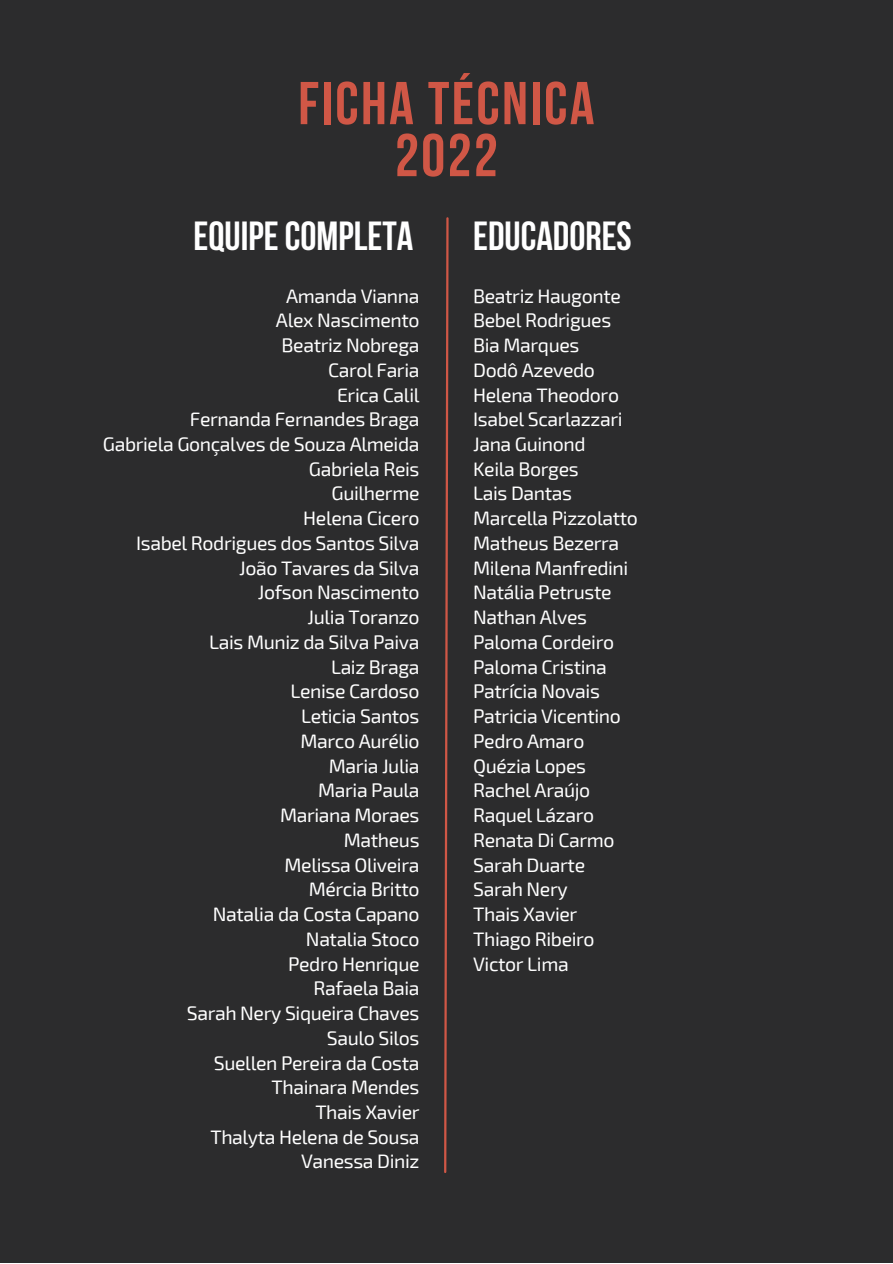
<style>
.page{position:relative;width:893px;height:1264px;background:#fff}
.page>*{position:absolute;margin:0;border:0;box-sizing:border-box;transform-origin:0 0}
.t1{font:700 60.3px "Bebas Neue";letter-spacing:.04em;color:#d05746}
.t2{font:700 40.5px "Bebas Neue";color:#fff}
.t3{font:19.5px "Exo 2";letter-spacing:-.02em;color:#fff}
</style>
<div class="page">
<div style="left:0;top:0;width:892px;height:1262px;background:#2c2c2d"></div>
<svg style="left:444px;top:217px;width:5px;height:956px"></svg>
<p class="t1" style="left:298px;top:79px;width:297px">FICHA TÉCNICA</p>
<p class="t1" style="left:395px;top:131px;width:104px">2022</p>
<p class="t2" style="left:194px;top:220px;width:221px">EQUIPECOMPLETA</p>
<p class="t2" style="left:473px;top:220px;width:160px">EDUCADORES</p>
<p class="t3" style="left:286px;top:283px;width:135px">Amanda Vianna</p>
<p class="t3" style="left:276px;top:308px;width:145px">Alex Nascimento</p>
<p class="t3" style="left:281px;top:332px;width:139px">Beatriz Nobrega</p>
<p class="t3" style="left:328px;top:357px;width:93px">Carol Faria</p>
<p class="t3" style="left:337px;top:382px;width:84px">Erica Calil</p>
<p class="t3" style="left:190px;top:407px;width:231px">Fernanda Fernandes Braga</p>
<p class="t3" style="left:103px;top:431px;width:318px">Gabriela Gonçalves de Souza Almeida</p>
<p class="t3" style="left:309px;top:456px;width:112px">Gabriela Reis</p>
<p class="t3" style="left:331px;top:481px;width:89px">Guilherme</p>
<p class="t3" style="left:303px;top:505px;width:118px">Helena Cicero</p>
<p class="t3" style="left:136px;top:530px;width:285px">Isabel Rodrigues dos Santos Silva</p>
<p class="t3" style="left:239px;top:555px;width:182px">João Tavares da Silva</p>
<p class="t3" style="left:258px;top:580px;width:163px">Jofson Nascimento</p>
<p class="t3" style="left:307px;top:604px;width:113px">Julia Toranzo</p>
<p class="t3" style="left:209px;top:629px;width:212px">Lais Muniz da Silva Paiva</p>
<p class="t3" style="left:331px;top:654px;width:90px">Laiz Braga</p>
<p class="t3" style="left:290px;top:679px;width:131px">Lenise Cardoso</p>
<p class="t3" style="left:301px;top:703px;width:120px">Leticia Santos</p>
<p class="t3" style="left:300px;top:728px;width:121px">Marco Aurélio</p>
<p class="t3" style="left:329px;top:753px;width:92px">Maria Julia</p>
<p class="t3" style="left:318px;top:777px;width:103px">Maria Paula</p>
<p class="t3" style="left:280px;top:802px;width:141px">Mariana Moraes</p>
<p class="t3" style="left:344px;top:827px;width:77px">Matheus</p>
<p class="t3" style="left:284px;top:852px;width:136px">Melissa Oliveira</p>
<p class="t3" style="left:309px;top:876px;width:112px">Mércia Britto</p>
<p class="t3" style="left:213px;top:901px;width:208px">Natalia da Costa Capano</p>
<p class="t3" style="left:306px;top:926px;width:115px">Natalia Stoco</p>
<p class="t3" style="left:288px;top:951px;width:133px">Pedro Henrique</p>
<p class="t3" style="left:313px;top:975px;width:108px">Rafaela Baia</p>
<p class="t3" style="left:187px;top:1000px;width:234px">Sarah Nery Siqueira Chaves</p>
<p class="t3" style="left:327px;top:1025px;width:94px">Saulo Silos</p>
<p class="t3" style="left:214px;top:1050px;width:207px">Suellen Pereira da Costa</p>
<p class="t3" style="left:271px;top:1074px;width:149px">Thainara Mendes</p>
<p class="t3" style="left:315px;top:1099px;width:106px">Thais Xavier</p>
<p class="t3" style="left:210px;top:1124px;width:211px">Thalyta Helena de Sousa</p>
<p class="t3" style="left:301px;top:1148px;width:120px">Vanessa Diniz</p>
<p class="t3" style="left:473px;top:283px;width:149px">Beatriz Haugonte</p>
<p class="t3" style="left:473px;top:308px;width:139px">Bebel Rodrigues</p>
<p class="t3" style="left:473px;top:332px;width:108px">Bia Marques</p>
<p class="t3" style="left:473px;top:357px;width:123px">Dodô Azevedo</p>
<p class="t3" style="left:473px;top:382px;width:147px">Helena Theodoro</p>
<p class="t3" style="left:473px;top:407px;width:151px">Isabel Scarlazzari</p>
<p class="t3" style="left:473px;top:431px;width:114px">Jana Guinond</p>
<p class="t3" style="left:473px;top:456px;width:107px">Keila Borges</p>
<p class="t3" style="left:473px;top:481px;width:100px">Lais Dantas</p>
<p class="t3" style="left:473px;top:505px;width:166px">Marcella Pizzolatto</p>
<p class="t3" style="left:473px;top:530px;width:148px">Matheus Bezerra</p>
<p class="t3" style="left:473px;top:555px;width:157px">Milena Manfredini</p>
<p class="t3" style="left:473px;top:580px;width:140px">Natália Petruste</p>
<p class="t3" style="left:473px;top:604px;width:115px">Nathan Alves</p>
<p class="t3" style="left:473px;top:629px;width:142px">Paloma Cordeiro</p>
<p class="t3" style="left:473px;top:654px;width:135px">Paloma Cristina</p>
<p class="t3" style="left:473px;top:679px;width:128px">Patrícia Novais</p>
<p class="t3" style="left:473px;top:703px;width:149px">Patricia Vicentino</p>
<p class="t3" style="left:473px;top:728px;width:113px">Pedro Amaro</p>
<p class="t3" style="left:473px;top:753px;width:114px">Quézia Lopes</p>
<p class="t3" style="left:473px;top:777px;width:119px">Rachel Araújo</p>
<p class="t3" style="left:473px;top:802px;width:123px">Raquel Lázaro</p>
<p class="t3" style="left:473px;top:827px;width:143px">Renata Di Carmo</p>
<p class="t3" style="left:473px;top:852px;width:113px">Sarah Duarte</p>
<p class="t3" style="left:473px;top:876px;width:96px">Sarah Nery</p>
<p class="t3" style="left:473px;top:901px;width:106px">Thais Xavier</p>
<p class="t3" style="left:473px;top:926px;width:123px">Thiago Ribeiro</p>
<p class="t3" style="left:473px;top:951px;width:97px">Victor Lima</p>
</div>
